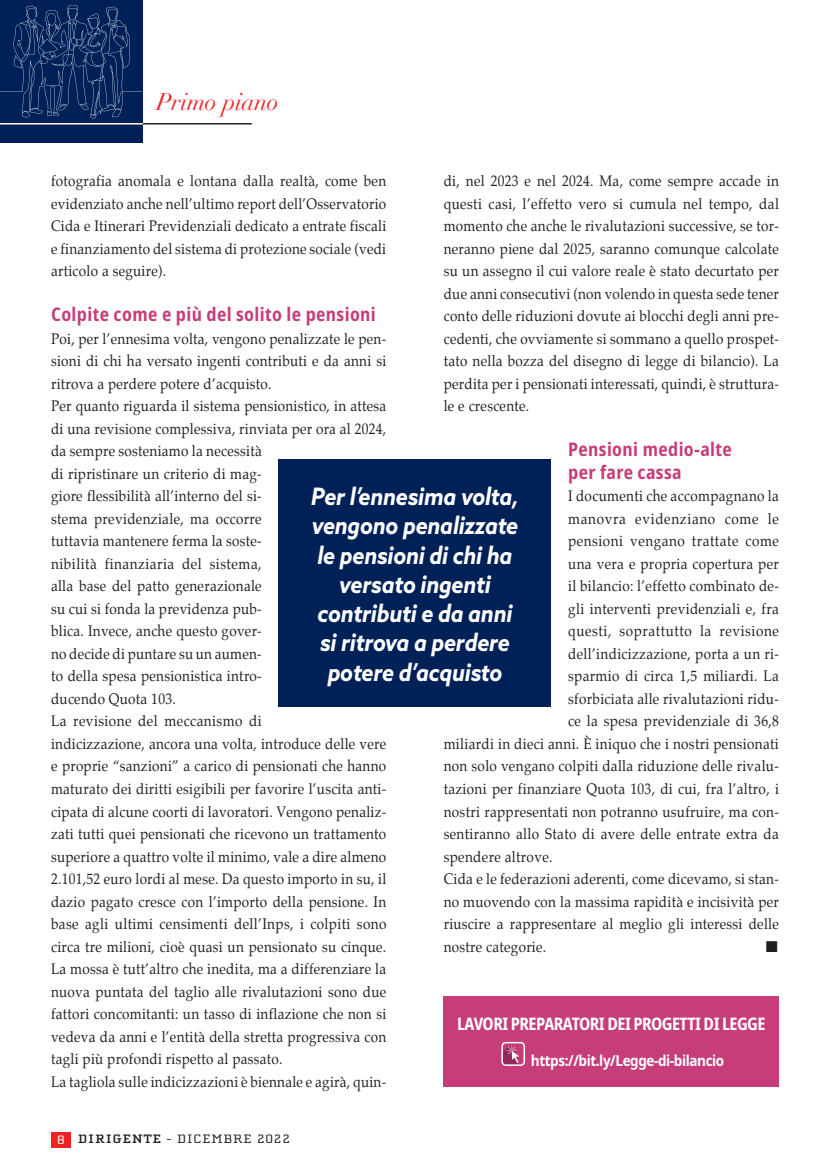
<style>
.page{position:relative;width:830px;height:1170px;background:#fff}
.page>*{position:absolute;margin:0;border:0;box-sizing:border-box;transform-origin:0 0}
.t1{font:italic 700 24px/29.2px "Azo Sans";letter-spacing:-.01em;color:#fff;text-align:center;scale:.9 1}
.t2{font:italic 24px "Didot LH";letter-spacing:-.01em;color:#ec2323}
.t3{font:700 condensed 18.75px/22.5px "Noto Sans";letter-spacing:.02em;color:#c63d79}
.t4{font:700 condensed 17.25px "Noto Sans";letter-spacing:-.03em;color:#fff}
.t5{font:15px/22.5px "Palatino";letter-spacing:.02em;color:#231f20;text-align:justify;scale:.9 1}
.t6{font:700 15px "Noto Sans";letter-spacing:-.03em;color:#fff;scale:.9 1}
.t7{font:15px "Palatino";letter-spacing:.045em;color:#231f20;scale:.9 1}
.t8{font:15px "Palatino";letter-spacing:.04em;color:#231f20;scale:.9 1}
.t9{font:15px "Palatino";letter-spacing:.05em;color:#231f20;scale:.9 1}
.t10{font:12.6px "Cholla Slab";letter-spacing:.05em;color:#231f20;scale:1.2 1}
.s1{color:#fff}
.s2{font-weight:700}
</style>
<div class="page">
<div style="left:0;top:0;width:143px;height:143px;background:#002158"></div>
<svg style="left:0;top:5px;width:143px;height:113px"></svg>
<hr style="left:0;top:123px;width:251px;height:1px;background:#231f20">
<hr style="left:0;top:123px;width:143px;height:1px;background:#fff">
<div style="left:51px;top:1131px;width:20px;height:16px;background:#ec2323"></div>
<div style="left:443px;top:996px;width:335px;height:90px;background:#c63d79"></div>
<div style="left:279px;top:459px;width:272px;height:248px;background:#002158"></div>
<img style="left:502px;top:1045px;width:22px;height:20px">
<div style="left:501px;top:1041px;width:24px;height:24px;border:2px solid #fff;border-radius:4px"></div>
<h1 class="t2" style="left:156px;top:87px;width:124px">Primo piano</h1>
<p class="t5" style="left:51px;top:170px;width:374px">fotografia anomala e lontana dalla realtà, come ben evidenziato anche nell’ultimo report dell’Osservatorio Cida e Itinerari Previdenziali dedicato a entrate fiscali e finanziamento del sistema di protezione sociale (vedi articolo a seguire).</p>
<p class="t3" style="left:51px;top:303px;width:326px">Colpite come e più del solito le pensioni</p>
<p class="t5" style="left:51px;top:327px;width:374px;text-align:left">Poi, per l’ennesima volta, vengono penalizzate le pen&shy;sioni di chi ha versato ingenti contributi e da anni si ritrova a perdere potere d’acquisto.<br>Per quanto riguarda il sistema pensionistico, in attesa di una revisione complessiva, rinviata per ora al 2024, da sempre sosteniamo la necessità<br>di ripristinare un criterio di mag-<br>giore flessibilità all’interno del si-<br>stema previdenziale, ma occorre<br>tuttavia mantenere ferma la soste-<br>nibilità finanziaria del sistema,<br>alla base del patto generazionale<br>su cui si fonda la previdenza pub-<br>blica. Invece, anche questo gover-<br>no decide di puntare su un aumen-<br>to della spesa pensionistica intro-<br>ducendo Quota 103.<br>La revisione del meccanismo di<br>indicizzazione, ancora una volta, introduce delle vere e proprie “sanzioni” a carico di pensionati che hanno maturato dei diritti esigibili per favorire l’uscita anti&shy;cipata di alcune coorti di lavoratori. Vengono penaliz&shy;zati tutti quei pensionati che ricevono un trattamento superiore a quattro volte il minimo, vale a dire almeno 2.101,52 euro lordi al mese. Da questo importo in su, il dazio pagato cresce con l’importo della pensione. In base agli ultimi censimenti dell’Inps, i colpiti sono circa tre milioni, cioè quasi un pensionato su cinque.<br>La mossa è tutt’altro che inedita, ma a differenziare la nuova puntata del taglio alle rivalutazioni sono due fattori concomitanti: un tasso di inflazione che non si vedeva da anni e l’entità della stretta progressiva con tagli più profondi rispetto al passato.<br>La tagliola sulle indicizzazioni è biennale e agirà, quin-</p>
<p class="t5" style="left:443px;top:170px;width:374px">di, nel 2023 e nel 2024. Ma, come sempre accade in questi casi, l’effetto vero si cumula nel tempo, dal momento che anche le rivalutazioni successive, se tor&shy;neranno piene dal 2025, saranno comunque calcolate su un assegno il cui valore reale è stato decurtato per due anni consecutivi (non volendo in questa sede tener conto delle riduzioni dovute ai blocchi degli anni pre&shy;cedenti, che ovviamente si sommano a quello prospet&shy;tato nella bozza del disegno di legge di bilancio). La perdita per i pensionati interessati, quindi, è struttura&shy;le e crescente.<span class="s1">.</span></p>
<p class="t3" style="left:568px;top:438px;width:165px">Pensioni medio-alte per fare cassa</p>
<p class="t5" style="left:568px;top:485px;width:235px">I documenti che accompagnano la</p>
<p class="t9" style="left:568px;top:510px;width:235px">manovra evidenziano come le</p>
<p class="t8" style="left:568px;top:532px;width:235px">pensioni vengano trattate come</p>
<p class="t5" style="left:568px;top:552px;width:235px">una vera e propria copertura per</p>
<p class="t5" style="left:568px;top:575px;width:235px">il bilancio: l’effetto combinato de-</p>
<p class="t5" style="left:568px;top:597px;width:235px">gli interventi previdenziali e, fra</p>
<p class="t7" style="left:568px;top:622px;width:235px">questi, soprattutto la revisione</p>
<p class="t5" style="left:568px;top:642px;width:235px">dell’indicizzazione, porta a un ri-</p>
<p class="t5" style="left:568px;top:665px;width:235px">sparmio di circa 1,5 miliardi. La</p>
<p class="t5" style="left:568px;top:687px;width:235px">sforbiciata alle rivalutazioni ridu-</p>
<p class="t5" style="left:568px;top:710px;width:235px">ce la spesa previdenziale di 36,8</p>
<p class="t5" style="left:443px;top:732px;width:374px">miliardi in dieci anni. È iniquo che i nostri pensionati</p>
<p class="t5" style="left:443px;top:755px;width:374px">non solo vengano colpiti dalla riduzione delle rivalu-</p>
<p class="t5" style="left:443px;top:777px;width:374px">tazioni per finanziare Quota 103, di cui, fra l’altro, i</p>
<p class="t5" style="left:443px;top:800px;width:374px">nostri rappresentati non potranno usufruire, ma con-</p>
<p class="t5" style="left:443px;top:822px;width:374px">sentiranno allo Stato di avere delle entrate extra da</p>
<p class="t5" style="left:443px;top:845px;width:122px">spendere altrove.</p>
<p class="t5" style="left:443px;top:867px;width:374px">Cida e le federazioni aderenti, come dicevamo, si stan-</p>
<p class="t5" style="left:443px;top:890px;width:374px">no muovendo con la massima rapidità e incisività per</p>
<p class="t5" style="left:443px;top:912px;width:374px">riuscire a rappresentare al meglio gli interessi delle</p>
<p class="t5" style="left:443px;top:935px;width:115px">nostre categorie.</p>
<h1 class="t1" style="left:311px;top:481px;width:232px">Per l’ennesima volta, vengono penalizzate le pensioni di chi ha versato ingenti contributi e da anni si ritrova a perdere potere d’acquisto</h1>
<p class="t4" style="left:457px;top:1011px;width:309px">LAVORI PREPARATORI DEI PROGETTI DI LEGGE</p>
<p class="t6" style="left:530px;top:1049px;width:216px">https://bit.ly/Legge-di-bilancio</p>
<p class="t10" style="left:57px;top:1132px;width:195px"><span class="s1">8</span> <span class="s2">DIRIGENTE</span> - DICEMBRE 2022</p>
</div>
